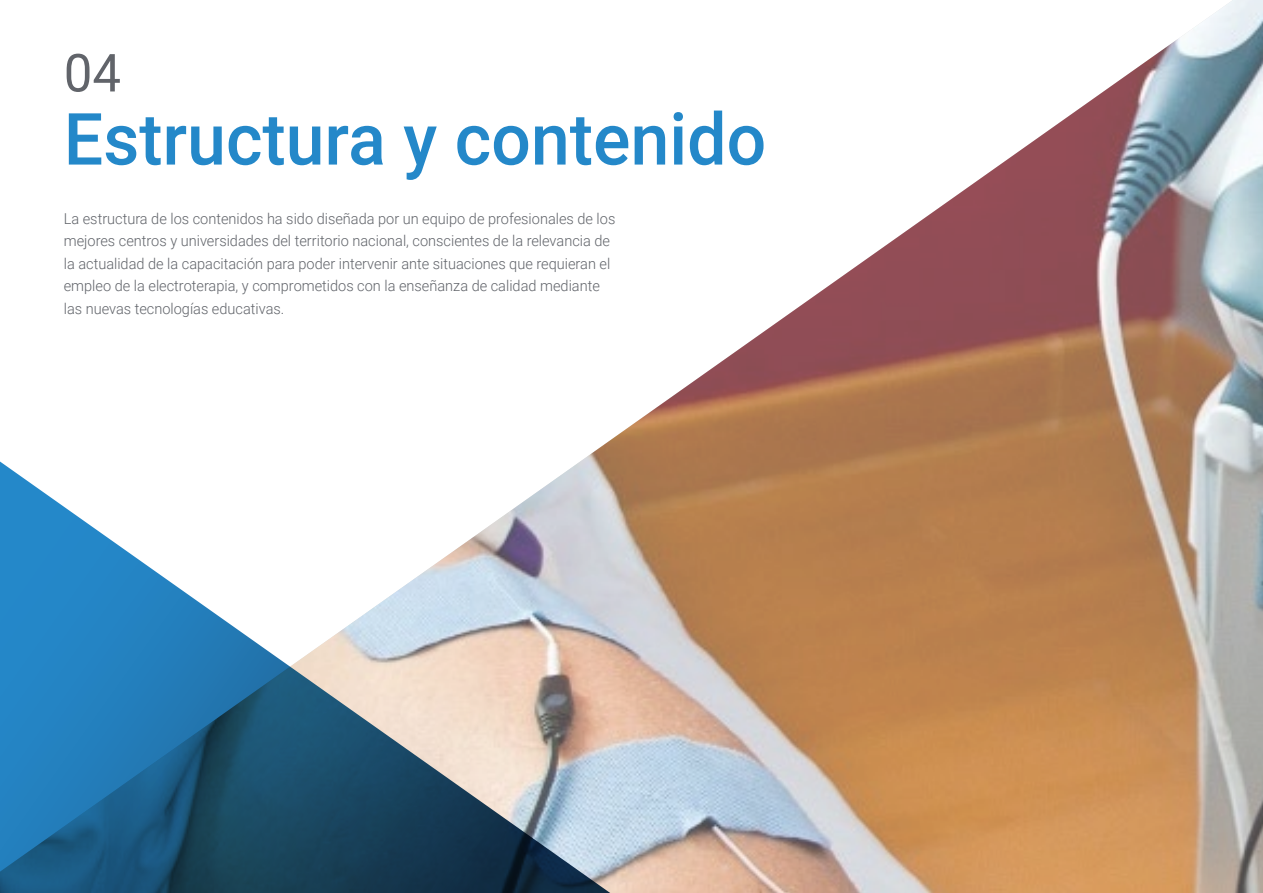
<style>
.page{position:relative;width:1263px;height:893px;background:#fff}
.page>*{position:absolute;margin:0;border:0;box-sizing:border-box;transform-origin:0 0}
.t1{font:500 72px "Roboto";color:#2488c9}
.t2{font:52.5px "Roboto";color:#61646a}
.t3{font:300 15px/22.5px "Roboto";color:#61646a}
</style>
<div class="page">
<img style="left:602px;top:0;width:661px;height:893px">
<svg style="left:0;top:446px;width:640px;height:447px"></svg>
<h2 class="t2" style="left:64px;top:36px;width:59px">04</h2>
<h1 class="t1" style="left:64px;top:89px;width:704px">Estructura y contenido</h1>
<p class="t3" style="left:64px;top:207px;width:553px">La estructura de los contenidos ha sido diseñada por un equipo de profesionales de los mejores centros y universidades del territorio nacional, conscientes de la relevancia de la actualidad de la capacitación para poder intervenir ante situaciones que requieran el empleo de la electroterapia, y comprometidos con la enseñanza de calidad mediante las nuevas tecnologías educativas.</p>
</div>
